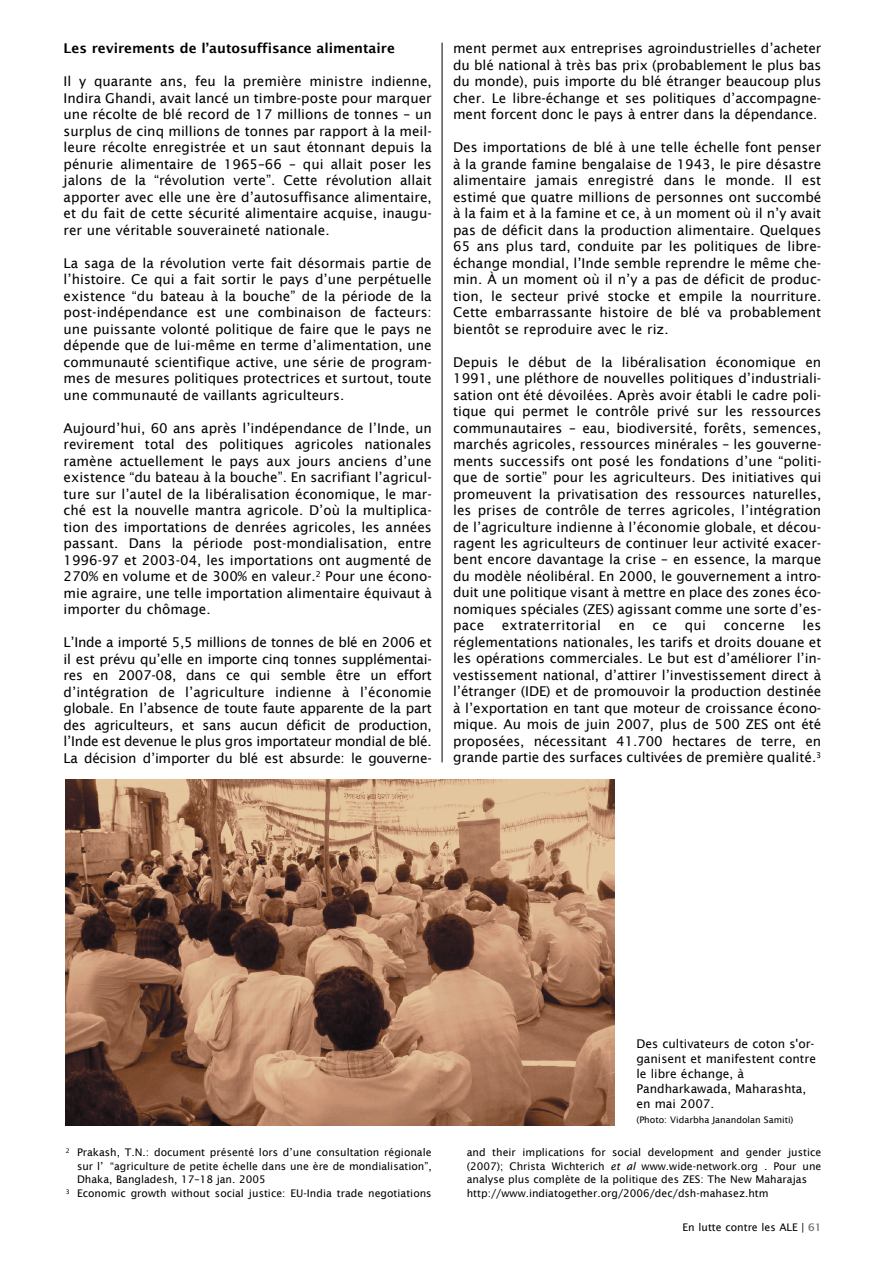
<style>
.page{position:relative;width:893px;height:1263px;background:#fff}
.page>*{position:absolute;margin:0;border:0;box-sizing:border-box;transform-origin:0 0}
.t1{font:13.5px/16.5px "Lucida Sans";color:#000;text-align:justify}
.t2{font:600 13.5px "Lucida Sans";color:#000}
.t3{font:13.5px "Lucida Sans";letter-spacing:.02em;color:#000}
.t4{font:12px/15px "Lucida Sans";color:#000}
.t5{font:10.5px/13.5px "Lucida Sans";color:#000}
.t6{font:9px "Lucida Sans";color:#000}
.s1{font-style:italic}
.s2{font-weight:600;color:#808080}
</style>
<div class="page">
<hr style="left:442px;top:43px;width:1px;height:719px;background:#000">
<img style="left:65px;top:780px;width:550px;height:346px">
<p class="t2" style="left:64px;top:40px;width:333px">Les revirements de l’autosuffisance alimentaire</p>
<p class="t1" style="left:64px;top:73px;width:370px">Il y quarante ans, feu la première ministre indienne, Indira Ghandi, avait lancé un timbre-poste pour marquer une récolte de blé record de 17 millions de tonnes – un surplus de cinq millions de tonnes par rapport à la meil&shy;leure récolte enregistrée et un saut étonnant depuis la pénurie alimentaire de 1965–66 – qui allait poser les jalons de la “révolution verte”. Cette révolution allait apporter avec elle une ère d’autosuffisance alimentaire, et du fait de cette sécurité alimentaire acquise, inaugu&shy;rer une véritable souveraineté nationale.</p>
<p class="t1" style="left:64px;top:254px;width:370px">La saga de la révolution verte fait désormais partie de l’histoire. Ce qui a fait sortir le pays d’une perpétuelle existence “du bateau à la bouche” de la période de la post-indépendance est une combinaison de facteurs: une puissante volonté politique de faire que le pays ne dépende que de lui-même en terme d’alimentation, une communauté scientifique active, une série de program&shy;mes de mesures politiques protectrices et surtout, toute une communauté de vaillants agriculteurs.</p>
<p class="t1" style="left:64px;top:419px;width:370px">Aujourd’hui, 60 ans après l’indépendance de l’Inde, un revirement total des politiques agricoles nationales ramène actuellement le pays aux jours anciens d’une existence “du bateau à la bouche”. En sacrifiant l’agricul&shy;ture sur l’autel de la libéralisation économique, le mar&shy;ché est la nouvelle mantra agricole. D’où la multiplica&shy;tion des importations de denrées agricoles, les années passant. Dans la période post-mondialisation, entre 1996-97 et 2003-04, les importations ont augmenté de 270% en volume et de 300% en valeur.<sup>2</sup> Pour une écono&shy;mie agraire, une telle importation alimentaire équivaut à importer du chômage.</p>
<p class="t1" style="left:64px;top:634px;width:370px">L’Inde a importé 5,5 millions de tonnes de blé en 2006 et il est prévu qu’elle en importe cinq tonnes supplémentai&shy;res en 2007-08, dans ce qui semble être un effort d’intégration de l’agriculture indienne à l’économie globale. En l’absence de toute faute apparente de la part des agriculteurs, et sans aucun déficit de production, l’Inde est devenue le plus gros importateur mondial de blé.<br>La décision d’importer du blé est absurde: le gouverne-</p>
<p class="t1" style="left:453px;top:40px;width:370px">ment permet aux entreprises agroindustrielles d’acheter du blé national à très bas prix (probablement le plus bas du monde), puis importe du blé étranger beaucoup plus cher. Le libre-échange et ses politiques d’accompagne&shy;ment forcent donc le pays à entrer dans la dépendance.</p>
<p class="t1" style="left:453px;top:139px;width:370px">Des importations de blé à une telle échelle font penser à la grande famine bengalaise de 1943, le pire désastre alimentaire jamais enregistré dans le monde. Il est estimé que quatre millions de personnes ont succombé à la faim et à la famine et ce, à un moment où il n’y avait pas de déficit dans la production alimentaire. Quelques 65 ans plus tard, conduite par les politiques de libre&shy;échange mondial, l’Inde semble reprendre le même che&shy;min. À un moment où il n’y a pas de déficit de produc&shy;tion, le secteur privé stocke et empile la nourriture.<br>Cette embarrassante histoire de blé va probablement bientôt se reproduire avec le riz.</p>
<p class="t1" style="left:453px;top:353px;width:370px">Depuis le début de la libéralisation économique en 1991, une pléthore de nouvelles politiques d’industriali&shy;sation ont été dévoilées. Après avoir établi le cadre poli&shy;tique qui permet le contrôle privé sur les ressources communautaires – eau, biodiversité, forêts, semences, marchés agricoles, ressources minérales – les gouverne&shy;ments successifs ont posé les fondations d’une “politi&shy;que de sortie” pour les agriculteurs. Des initiatives qui promeuvent la privatisation des ressources naturelles, les prises de contrôle de terres agricoles, l’intégration de l’agriculture indienne à l’économie globale, et décou&shy;ragent les agriculteurs de continuer leur activité exacer&shy;bent encore davantage la crise – en essence, la marque du modèle néolibéral. En 2000, le gouvernement a intro&shy;duit une politique visant à mettre en place des zones éco&shy;nomiques spéciales (ZES) agissant comme une sorte d’es&shy;pace</p>
<p class="t1" style="left:453px;top:617px;width:370px;text-indent:349px">les réglementations nationales, les tarifs et droits douane et les opérations commerciales. Le but est d’améliorer l’in&shy;vestissement national, d’attirer l’investissement direct à l’étranger (IDE) et de promouvoir la production destinée à l’exportation en tant que moteur de croissance écono&shy;mique. Au mois de juin 2007, plus de 500 ZES ont été proposées, nécessitant 41.700 hectares de terre, en grande partie des surfaces cultivées de première qualité.<sup>3</sup></p>
<p class="t3" style="left:502px;top:617px;width:101px">extraterritorial</p>
<p class="t1" style="left:619px;top:617px;width:18px">en</p>
<p class="t1" style="left:652px;top:617px;width:16px">ce</p>
<p class="t1" style="left:685px;top:617px;width:23px">qui</p>
<p class="t3" style="left:724px;top:617px;width:63px">concerne</p>
<p class="t5" style="left:66px;top:1146px;width:367px"><sup>2</sup> Prakash, T.N.: document présenté lors d’une consultation régionale</p>
<p class="t5" style="left:77px;top:1159px;width:356px">sur l’ “agriculture de petite échelle dans une ère de mondialisation”,</p>
<p class="t5" style="left:77px;top:1173px;width:190px">Dhaka, Bangladesh, 17–18 jan. 2005</p>
<p class="t5" style="left:66px;top:1186px;width:367px"><sup>3</sup> Economic growth without social justice: EU-India trade negotiations</p>
<p class="t4" style="left:636px;top:1036px;width:181px">Des cultivateurs de coton s'or&shy;ganisent et manifestent contre le libre échange, à<br>Pandharkawada, Maharashta, en mai 2007.</p>
<p class="t6" style="left:636px;top:1115px;width:159px">(Photo: Vidarbha Janandolan Samiti)</p>
<p class="t5" style="left:467px;top:1146px;width:356px">and their implications for social development and gender justice (2007); Christa Wichterich <span class="s1">et al</span> www.wide-network.org . Pour une analyse plus complète de la politique des ZES: The New Maharajas http://www.indiatogether.org/2006/dec/dsh-mahasez.htm</p>
<p class="t5" style="left:682px;top:1220px;width:140px">En lutte contre les ALE | <span class="s2">61</span></p>
</div>
